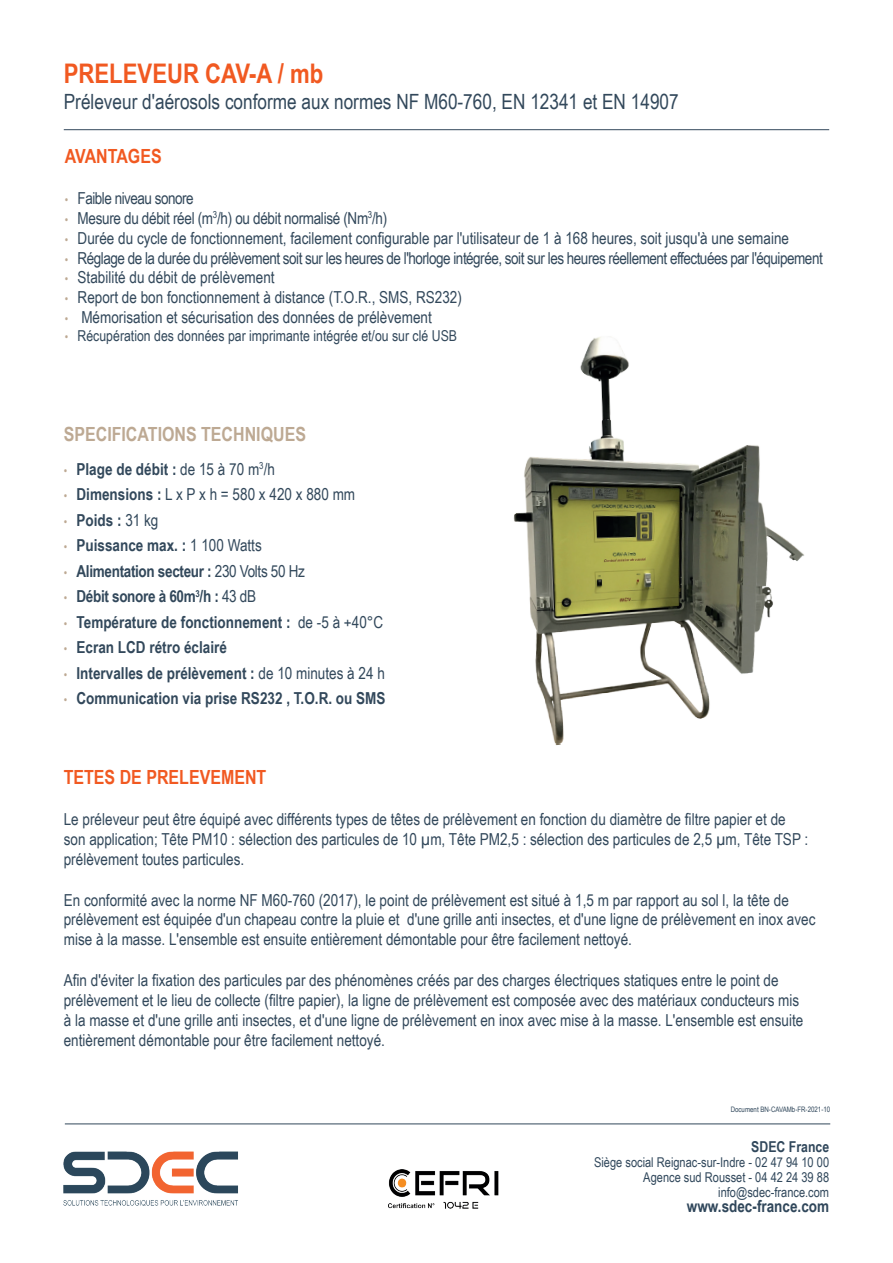
<style>
.page{position:relative;width:893px;height:1263px;background:#fff}
.page>*{position:absolute;margin:0;border:0;box-sizing:border-box;transform-origin:0 0}
.t1{font:700 27px "Arial Narrow";color:#f15921}
.t2{font:21px "Arial Narrow";color:#32485b}
.t3{font:700 19.5px "Arial Narrow";color:#f15921}
.t4{font:700 19.5px "Arial Narrow";color:#bda993}
.t5{font:16.5px/19.8px "Arial Narrow";color:#32485b}
.t6{font:700 16.5px "Arial Narrow";color:#32485b}
.t7{font:16.5px "Arial Narrow";letter-spacing:-.03em;color:#32485b}
.t8{font:700 16.5px "Arial Narrow";letter-spacing:-.02em;color:#32485b}
.t9{font:16.5px "Arial Narrow";letter-spacing:-.02em;color:#32485b}
.t10{font:700 16.5px "Arial Narrow";color:#30475b}
.t11{font:15px "Arial Narrow";color:#32485b}
.t12{font:700 15px "Arial Narrow";color:#30475b}
.t13{font:13.5px/15px "Arial Narrow";color:#30475b;text-align:right}
.t14{font:7.5px "Arial Narrow";color:#30475b}
.s1{font-size:12px;color:#bda993}
.s2{font-weight:400;font-size:12px;color:#bda993}
.s3{font-weight:400}
.s4{font-weight:700}
</style>
<div class="page">
<img style="left:64px;top:1151px;width:174px;height:55px">
<hr style="left:64px;top:129px;width:765px;height:1px;background:#32485b">
<hr style="left:65px;top:1124px;width:765px;height:1px;background:#32485b">
<img style="left:513px;top:337px;width:291px;height:409px">
<img style="left:388px;top:1170px;width:111px;height:39px">
<h1 class="t1" style="left:64px;top:53px;width:261px">PRELEVEUR CAV-A / mb</h1>
<p class="t2" style="left:64px;top:86px;width:616px">Préleveur d'aérosols conforme aux normes NF M60-760, EN 12341 et EN 14907</p>
<p class="t3" style="left:65px;top:141px;width:98px">AVANTAGES</p>
<p class="t7" style="left:65px;top:186px;width:130px"><span class="s1">•</span> Faible niveau sonore</p>
<p class="t9" style="left:65px;top:206px;width:324px"><span class="s1">•</span> Mesure du débit réel (m<sup>3</sup>/h) ou débit normalisé (Nm<sup>3</sup>/h)</p>
<p class="t5" style="left:65px;top:227px;width:726px"><span class="s1">•</span> Durée du cycle de fonctionnement, facilement configurable par l'utilisateur de 1 à 168 heures, soit jusqu'à une semaine</p>
<p class="t7" style="left:65px;top:246px;width:759px"><span class="s1">•</span> Réglage de la durée du prélèvement soit sur les heures de l'horloge intégrée, soit sur les heures réellement effectuées par l'équipement</p>
<p class="t5" style="left:65px;top:267px;width:211px"><span class="s1">•</span> Stabilité du débit de prélèvement</p>
<p class="t5" style="left:65px;top:287px;width:399px"><span class="s1">•</span> Report de bon fonctionnement à distance (T.O.R., SMS, RS232)</p>
<p class="t5" style="left:65px;top:307px;width:368px"><span class="s1">•</span> Mémorisation et sécurisation des données de prélèvement</p>
<p class="t11" style="left:65px;top:325px;width:394px"><span class="s1">•</span> Récupération des données par imprimante intégrée et/ou sur clé USB</p>
<p class="t4" style="left:64px;top:419px;width:244px">SPECIFICATIONS TECHNIQUES</p>
<p class="t6" style="left:64px;top:456px;width:213px"><span class="s2">•</span> Plage de débit : <span class="s3">de 15 à 70 m</span><sup>3</sup><span class="s3">/h</span></p>
<p class="t5" style="left:64px;top:484px;width:293px"><span class="s1">•</span> <span class="s4">Dimensions :</span> L x P x h = 580 x 420 x 880 mm</p>
<p class="t6" style="left:64px;top:507px;width:96px"><span class="s2">•</span> Poids : <span class="s3">31 kg</span></p>
<p class="t6" style="left:64px;top:533px;width:200px"><span class="s2">•</span> Puissance max. : <span class="s3">1 100 Watts</span></p>
<p class="t8" style="left:64px;top:558px;width:243px"><span class="s2">•</span> Alimentation secteur : <span class="s3">230 Volts 50 Hz</span></p>
<p class="t8" style="left:64px;top:584px;width:194px"><span class="s2">•</span> Débit sonore à 60m<sup>3</sup>/h : <span class="s3">43 dB</span></p>
<p class="t6" style="left:64px;top:609px;width:321px"><span class="s2">•</span> Température de fonctionnement : <span class="s3">de -5 à +40°C</span></p>
<p class="t6" style="left:64px;top:635px;width:165px"><span class="s2">•</span> Ecran LCD rétro éclairé</p>
<p class="t6" style="left:64px;top:660px;width:323px"><span class="s2">•</span> Intervalles de prélèvement : <span class="s3">de 10 minutes à 24 h</span></p>
<p class="t6" style="left:64px;top:686px;width:323px"><span class="s2">•</span> Communication via prise RS232 , T.O.R. ou SMS</p>
<p class="t3" style="left:64px;top:762px;width:204px">TETES DE PRELEVEMENT</p>
<p class="t5" style="left:64px;top:809px;width:746px">Le préleveur peut être équipé avec différents types de têtes de prélèvement en fonction du diamètre de filtre papier et de son application; Tête PM10 : sélection des particules de 10 µm, Tête PM2,5 : sélection des particules de 2,5 µm, Tête TSP : prélèvement toutes particules.</p>
<p class="t5" style="left:64px;top:889px;width:753px">En conformité avec la norme NF M60-760 (2017), le point de prélèvement est situé à 1,5 m par rapport au sol l, la tête de prélèvement est équipée d'un chapeau contre la pluie et d'une grille anti insectes, et d'une ligne de prélèvement en inox avec mise à la masse. L'ensemble est ensuite entièrement démontable pour être facilement nettoyé.</p>
<p class="t5" style="left:64px;top:970px;width:741px">Afin d'éviter la fixation des particules par des phénomènes créés par des charges électriques statiques entre le point de prélèvement et le lieu de collecte (filtre papier), la ligne de prélèvement est composée avec des matériaux conducteurs mis à la masse et d'une grille anti insectes, et d'une ligne de prélèvement en inox avec mise à la masse. L'ensemble est ensuite entièrement démontable pour être facilement nettoyé.</p>
<p class="t14" style="left:731px;top:1104px;width:101px">Document BN-CAVAMb-FR-2021-10</p>
<p class="t12" style="left:751px;top:1135px;width:79px">SDEC France</p>
<p class="t13" style="left:594px;top:1154px;width:237px">Siège social Reignac-sur-Indre - 02 47 94 10 00<br>Agence sud Rousset - 04 42 24 39 88 info@sdec-france.com</p>
<p class="t10" style="left:687px;top:1193px;width:144px">www.sdec-france.com</p>
</div>
